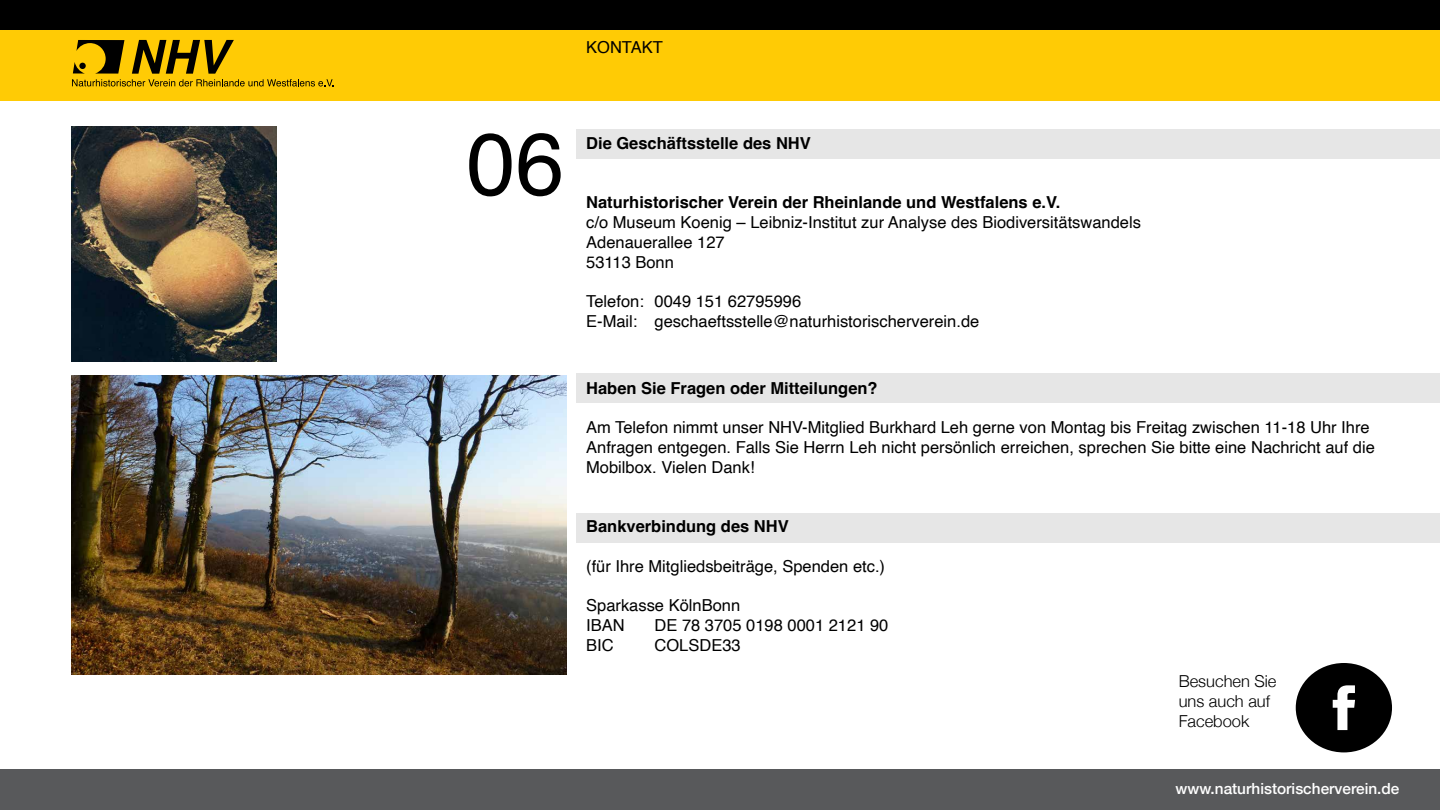
<style>
.page{position:relative;width:1440px;height:810px;background:#fff}
.page>*{position:absolute;margin:0;border:0;box-sizing:border-box;transform-origin:0 0}
.t1{font:87.75px "Helvetica";color:#000}
.t2{font:16.5px/19.8px "Helvetica";color:#000}
.t3{font:700 16.5px "Helvetica";color:#000}
.t4{font:300 16.5px/19.8px "Helvetica Neue";color:#000}
.t5{font:500 15.38px "Helvetica Neue";color:#fff}
</style>
<div class="page">
<div style="left:0;top:0;width:1440px;height:39px;background:#000"></div>
<div style="left:0;top:30px;width:1440px;height:70px;background:#ffcb05"></div>
<svg style="left:72px;top:40px;width:262px;height:47px"></svg>
<div style="left:0;top:770px;width:1440px;height:40px;background:#58595b"></div>
<svg style="left:1296px;top:663px;width:96px;height:89px"></svg>
<div style="left:577px;top:129px;width:863px;height:29px;background:#e6e6e6"></div>
<div style="left:577px;top:374px;width:863px;height:29px;background:#e6e6e6"></div>
<div style="left:577px;top:513px;width:863px;height:29px;background:#e6e6e6"></div>
<img style="left:71px;top:126px;width:205px;height:236px">
<img style="left:71px;top:375px;width:495px;height:300px">
<p class="t2" style="left:586px;top:38px;width:78px">KONTAKT</p>
<h1 class="t1" style="left:466px;top:96px;width:99px">06</h1>
<p class="t3" style="left:586px;top:133px;width:226px">Die Geschäftsstelle des NHV</p>
<p class="t3" style="left:586px;top:192px;width:476px">Naturhistorischer Verein der Rheinlande und Westfalens e.V.</p>
<p class="t2" style="left:586px;top:213px;width:556px">c/o Museum Koenig – Leibniz-Institut zur Analyse des Biodiversitätswandels<br>Adenauerallee 127<br>53113 Bonn</p>
<p class="t2" style="left:586px;top:292px;width:395px">Telefon: 0049 151 62795996<br>E-Mail: geschaeftsstelle@naturhistorischerverein.de</p>
<p class="t3" style="left:586px;top:378px;width:293px">Haben Sie Fragen oder Mitteilungen?</p>
<p class="t2" style="left:586px;top:418px;width:790px">Am Telefon nimmt unser NHV-Mitglied Burkhard Leh gerne von Montag bis Freitag zwischen 11-18 Uhr Ihre<br>Anfragen entgegen. Falls Sie Herrn Leh nicht persönlich erreichen, sprechen Sie bitte eine Nachricht auf die<br>Mobilbox. Vielen Dank!</p>
<p class="t3" style="left:586px;top:516px;width:204px">Bankverbindung des NHV</p>
<p class="t2" style="left:586px;top:557px;width:300px">(für Ihre Mitgliedsbeiträge, Spenden etc.)</p>
<p class="t2" style="left:586px;top:596px;width:156px">Sparkasse KölnBonn<br>IBAN</p>
<p class="t2" style="left:655px;top:616px;width:235px">DE 78 3705 0198 0001 2121 90</p>
<p class="t2" style="left:586px;top:636px;width:29px">BIC</p>
<p class="t2" style="left:655px;top:636px;width:88px">COLSDE33</p>
<p class="t4" style="left:1179px;top:671px;width:99px">Besuchen Sie uns auch auf<br>Facebook</p>
<p class="t5" style="left:1176px;top:777px;width:225px">www.naturhistorischerverein.de</p>
</div>
